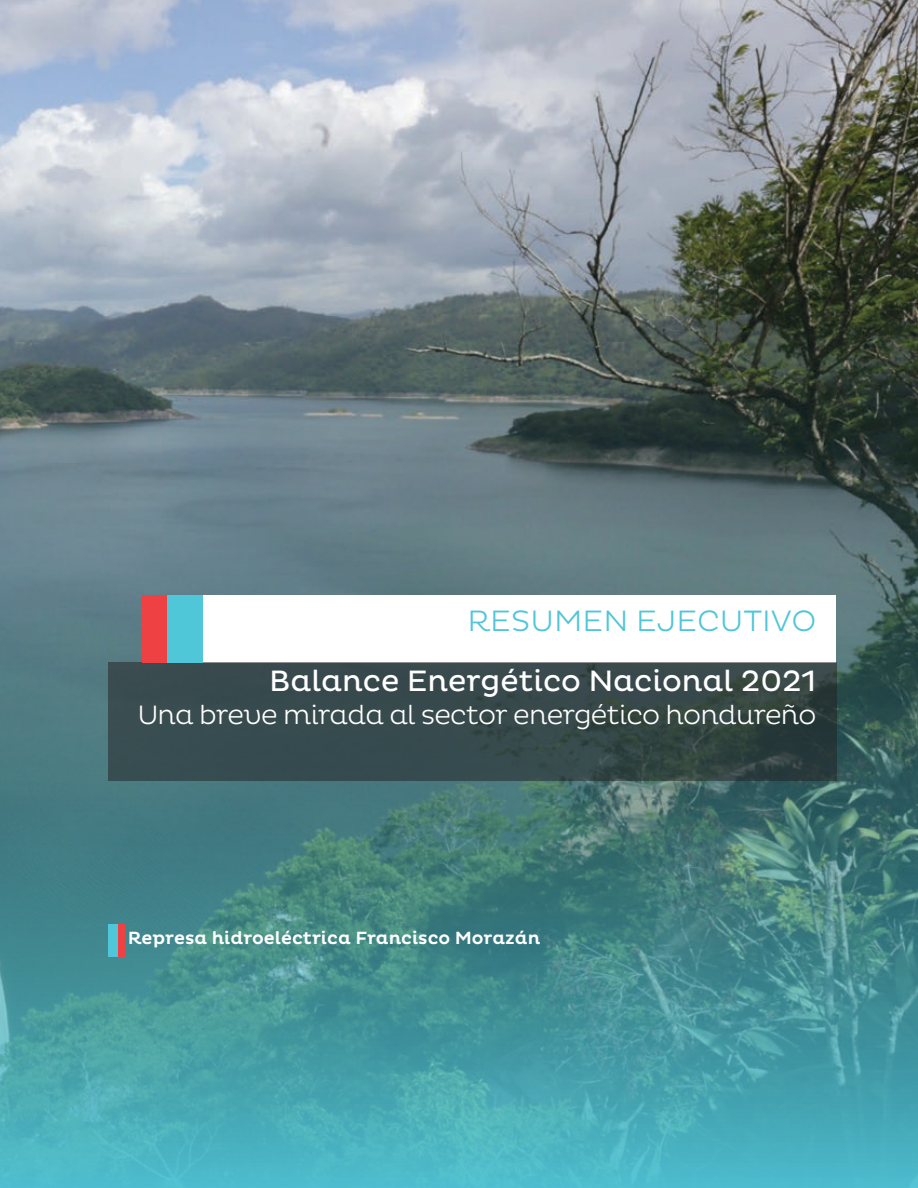
<style>
.page{position:relative;width:918px;height:1188px;background:#fff}
.page>*{position:absolute;margin:0;border:0;box-sizing:border-box;transform-origin:0 0}
.t1{font:30px "Pluto";color:#fff}
.t2{font:300 30px "Pluto";color:#50c6d9}
.t3{font:300 27px "Pluto";letter-spacing:-.025em;color:#fff}
.t4{font:500 18px "Pluto";color:#fff}
</style>
<div class="page">
<img style="left:0;top:0;width:918px;height:1188px">
<div style="left:202px;top:595px;width:634px;height:67px;background:#fff"></div>
<svg style="left:108px;top:662px;width:728px;height:119px;background:#36484a"></svg>
<div style="left:166px;top:595px;width:36px;height:67px;background:#50c6d9"></div>
<div style="left:143px;top:595px;width:24px;height:67px;background:#ee4143"></div>
<div style="left:108px;top:924px;width:10px;height:33px;background:#50c6d9"></div>
<div style="left:118px;top:924px;width:7px;height:33px;background:#ee4143"></div>
<p class="t2" style="left:467px;top:604px;width:351px">RESUMEN EJECUTIVO</p>
<p class="t1" style="left:269px;top:664px;width:549px">Balance Energético Nacional 2021</p>
<p class="t3" style="left:138px;top:699px;width:681px">Una breve mirada al sector energético hondureño</p>
<p class="t4" style="left:128px;top:928px;width:414px">Represa hidroeléctrica Francisco Morazán</p>
</div>
